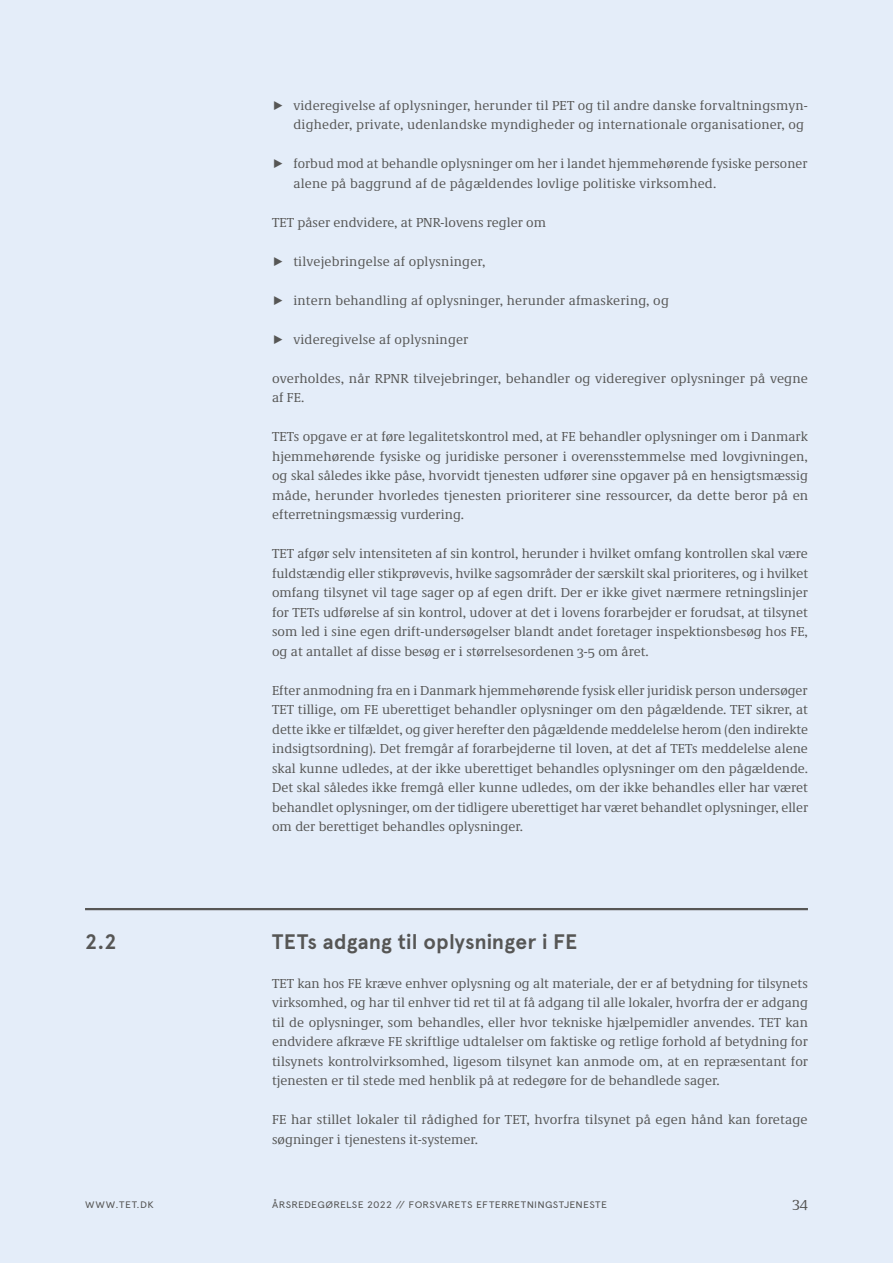
<style>
.page{position:relative;width:893px;height:1263px;background:#e4edf9}
.page>*{position:absolute;margin:0;border:0;box-sizing:border-box;transform-origin:0 0}
.t1{font:21px "Apercu Bold 2";letter-spacing:.01em;color:#565655}
.t2{font:15px "Demos Next Pro";color:#565655}
.t3{font:13.5px/19.5px "Demos Next Pro";letter-spacing:.005em;color:#565655}
.t4{font:9.45px "Apercu 8";letter-spacing:.025em;color:#565655;scale:1.11 1}
</style>
<div class="page">
<hr style="left:85px;top:908px;width:723px;height:2px;background:#565655">
<p class="t3" style="left:293px;top:95px;width:516px">videregivelse af oplysninger, herunder til PET og til andre danske forvaltningsmyn&shy;digheder, private, udenlandske myndigheder og internationale organisationer, og</p>
<p class="t3" style="left:293px;top:153px;width:516px">forbud mod at behandle oplysninger om her i landet hjemmehørende fysiske personer alene på baggrund af de pågældendes lovlige politiske virksomhed.</p>
<p class="t3" style="left:272px;top:212px;width:275px">TET påser endvidere, at PNR-lovens regler om</p>
<p class="t3" style="left:293px;top:251px;width:194px">tilvejebringelse af oplysninger,</p>
<p class="t3" style="left:293px;top:290px;width:377px">intern behandling af oplysninger, herunder afmaskering, og</p>
<p class="t3" style="left:293px;top:329px;width:177px">videregivelse af oplysninger</p>
<p class="t3" style="left:272px;top:368px;width:537px">overholdes, når RPNR tilvejebringer, behandler og videregiver oplysninger på vegne af FE.</p>
<p class="t3" style="left:272px;top:426px;width:538px;text-align:justify">TETs opgave er at føre legalitetskontrol med, at FE behandler oplysninger om i Danmark hjemmehørende fysiske og juridiske personer i overensstemmelse med lovgivningen, og skal således ikke påse, hvorvidt tjenesten udfører sine opgaver på en hensigtsmæssig måde, herunder hvorledes tjenesten prioriterer sine ressourcer, da dette beror på en efterretningsmæssig vurdering.</p>
<p class="t3" style="left:272px;top:543px;width:537px;text-align:justify">TET afgør selv intensiteten af sin kontrol, herunder i hvilket omfang kontrollen skal være fuldstændig eller stikprøvevis, hvilke sagsområder der særskilt skal prioriteres, og i hvilket omfang tilsynet vil tage sager op af egen drift. Der er ikke givet nærmere retningslinjer for TETs udførelse af sin kontrol, udover at det i lovens forarbejder er forudsat, at tilsynet som led i sine egen drift-undersøgelser blandt andet foretager inspektionsbesøg hos FE, og at antallet af disse besøg er i størrelsesordenen 3-5 om året.</p>
<p class="t3" style="left:272px;top:680px;width:538px;text-align:justify">Efter anmodning fra en i Danmark hjemmehørende fysisk eller juridisk person undersøger TET tillige, om FE uberettiget behandler oplysninger om den pågældende. TET sikrer, at dette ikke er tilfældet, og giver herefter den pågældende meddelelse herom (den indirekte indsigtsordning). Det fremgår af forarbejderne til loven, at det af TETs meddelelse alene skal kunne udledes, at der ikke uberettiget behandles oplysninger om den pågældende.<br>Det skal således ikke fremgå eller kunne udledes, om der ikke behandles eller har været behandlet oplysninger, om der tidligere uberettiget har været behandlet oplysninger, eller om der berettiget behandles oplysninger.</p>
<h1 class="t1" style="left:85px;top:928px;width:33px">2.2</h1>
<h1 class="t1" style="left:272px;top:928px;width:307px">TETs adgang til oplysninger i FE</h1>
<p class="t3" style="left:272px;top:972px;width:537px;text-align:justify">TET kan hos FE kræve enhver oplysning og alt materiale, der er af betydning for tilsynets virksomhed, og har til enhver tid ret til at få adgang til alle lokaler, hvorfra der er adgang til de oplysninger, som behandles, eller hvor tekniske hjælpemidler anvendes. TET kan endvidere afkræve FE skriftlige udtalelser om faktiske og retlige forhold af betydning for tilsynets kontrolvirksomhed, ligesom tilsynet kan anmode om, at en repræsentant for tjenesten er til stede med henblik på at redegøre for de behandlede sager.</p>
<p class="t3" style="left:272px;top:1109px;width:537px">FE har stillet lokaler til rådighed for TET, hvorfra tilsynet på egen hånd kan foretage søgninger i tjenestens it-systemer.</p>
<p class="t4" style="left:85px;top:1199px;width:63px">WWW.TET.DK</p>
<p class="t4" style="left:272px;top:1199px;width:303px">ÅRSREDEGØRELSE 2022 // FORSVARETS EFTERRETNINGSTJENESTE</p>
<p class="t2" style="left:792px;top:1192px;width:17px">34</p>
</div>
